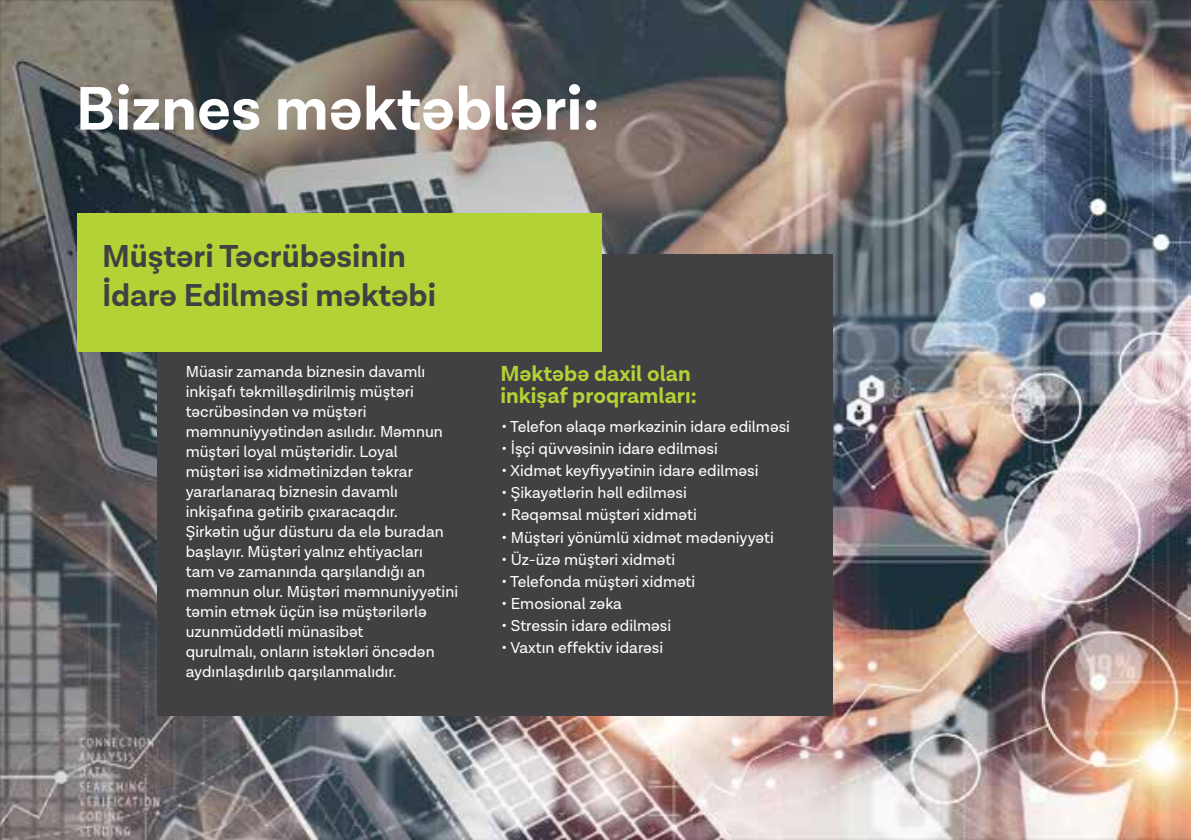
<style>
.page{position:relative;width:1191px;height:840px;background:#fff}
.page>*{position:absolute;margin:0;border:0;box-sizing:border-box;transform-origin:0 0}
.t1{font:700 62px "Lota Grotesque";color:#fff}
.t2{font:700 32px/38.4px "Lota Grotesque";color:#414042}
.t3{font:700 22px/22px "Lota Grotesque";color:#b3d235}
.t4{font:16px/20px "Lota Grotesque";color:#fff}
</style>
<div class="page">
<img style="left:0;top:0;width:1191px;height:839px">
<div style="left:157px;top:254px;width:676px;height:460px;background:#414042"></div>
<div style="left:77px;top:213px;width:524px;height:138px;background:#b3d235"></div>
<h1 class="t1" style="left:76px;top:73px;width:525px">Biznes məktəbləri:</h1>
<h2 class="t2" style="left:102px;top:238px;width:335px">Müştəri Təcrübəsinin<br>İdarə Edilməsi məktəbi</h2>
<p class="t4" style="left:186px;top:362px;width:274px">Müasir zamanda biznesin davamlı inkişafı təkmilləşdirilmiş müştəri təcrübəsindən və müştəri məmnuniyyətindən asılıdır. Məmnun müştəri loyal müştəridir. Loyal<br>müştəri isə xidmətinizdən təkrar yararlanaraq biznesin davamlı inkişafına gətirib çıxaracaqdır.<br>Şirkətin uğur düsturu da elə buradan başlayır. Müştəri yalnız ehtiyacları<br>tam və zamanında qarşılandığı an məmnun olur. Müştəri məmnuniyyətini təmin etmək üçün isə müştərilərlə uzunmüddətli münasibət<br>qurulmalı, onların istəkləri öncədən aydınlaşdırılıb qarşılanmalıdır.</p>
<h3 class="t3" style="left:500px;top:363px;width:198px">Məktəbə daxil olan inkişaf proqramları:</h3>
<p class="t4" style="left:501px;top:417px;width:290px">• Telefon əlaqə mərkəzinin idarə edilməsi</p>
<p class="t4" style="left:501px;top:439px;width:218px">• İşçi qüvvəsinin idarə edilməsi</p>
<p class="t4" style="left:501px;top:461px;width:259px">• Xidmət keyfiyyətinin idarə edilməsi</p>
<p class="t4" style="left:501px;top:483px;width:187px">• Şikayətlərin həll edilməsi</p>
<p class="t4" style="left:501px;top:505px;width:197px">• Rəqəmsal müştəri xidməti</p>
<p class="t4" style="left:501px;top:527px;width:274px">• Müştəri yönümlü xidmət mədəniyyəti</p>
<p class="t4" style="left:501px;top:549px;width:175px">• Üz-üzə müştəri xidməti</p>
<p class="t4" style="left:501px;top:571px;width:195px">• Telefonda müştəri xidməti</p>
<p class="t4" style="left:501px;top:593px;width:122px">• Emosional zəka</p>
<p class="t4" style="left:501px;top:615px;width:171px">• Stressin idarə edilməsi</p>
<p class="t4" style="left:501px;top:637px;width:163px">• Vaxtın effektiv idarəsi</p>
</div>
